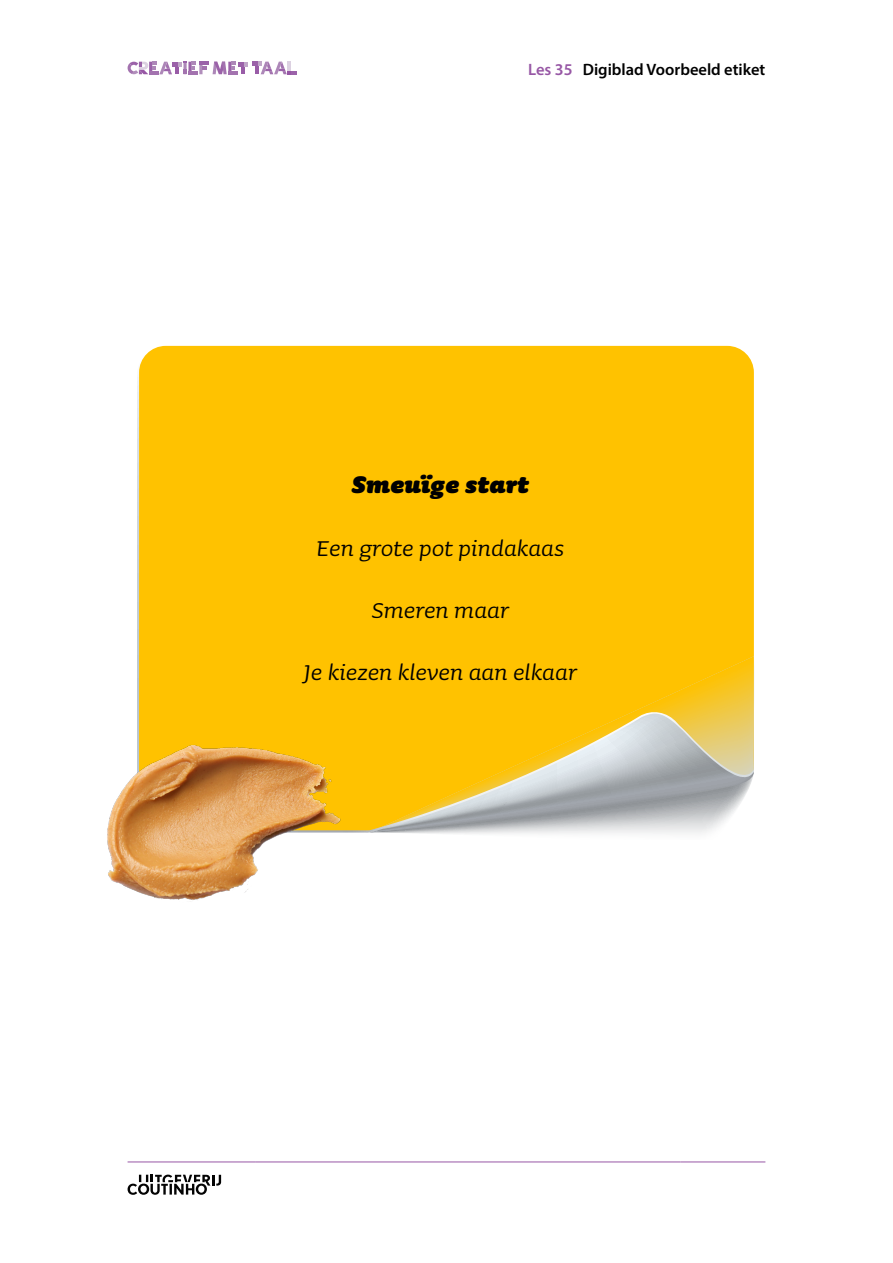
<style>
.page{position:relative;width:893px;height:1263px;background:#fff}
.page>*{position:absolute;margin:0;border:0;box-sizing:border-box;transform-origin:0 0}
.t1{font:italic 28.5px/62.4px "Sauna Pro";color:#000;text-align:center}
.t2{font:italic 900 28.5px "Sauna Pro";color:#000}
.kopregel{font:600 16.5px "Myriad Pro";color:#000}
.s1{color:#9757a5}
</style>
<div class="page">
<hr style="left:128px;top:1161px;width:127px;height:1px;background:#9757a5">
<hr style="left:255px;top:1161px;width:425px;height:1px;background:#9757a5">
<hr style="left:680px;top:1161px;width:85px;height:1px;background:#9757a5">
<svg style="left:128px;top:1174px;width:93px;height:21px"></svg>
<svg style="left:128px;top:62px;width:119px;height:12px"></svg>
<svg style="left:253px;top:62px;width:44px;height:12px"></svg>
<div style="left:139px;top:346px;width:615px;height:315px;background:#ffc200"></div>
<svg style="left:369px;top:656px;width:385px;height:58px;background:#fdc206"></svg>
<svg style="left:406px;top:832px;width:301px;height:2px"></svg>
<svg style="left:406px;top:714px;width:348px;height:118px;background:#d6c27d"></svg>
<img style="left:107px;top:661px;width:299px;height:239px">
<p class="kopregel" style="left:528px;top:59px;width:239px"><span class="s1">Les 35</span> Digiblad Voorbeeld etiket</p>
<p class="t2" style="left:352px;top:467px;width:179px">Smeuïge start</p>
<p class="t1" style="left:304px;top:517px;width:275px">Een grote pot pindakaas<br>Smeren maar<br>Je kiezen kleven aan elkaar</p>
</div>
